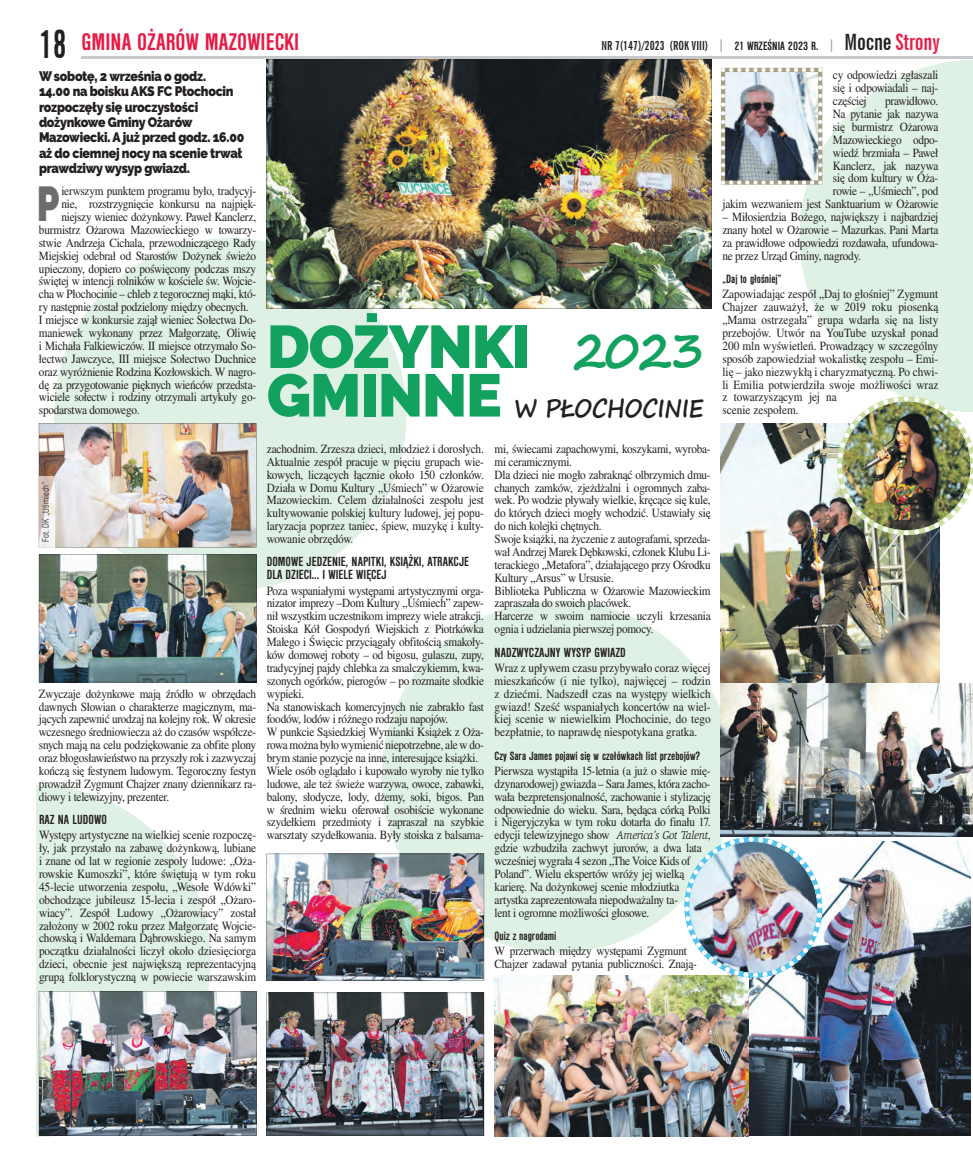
<style>
.page{position:relative;width:973px;height:1170px;background:#fff}
.page>*{position:absolute;margin:0;border:0;box-sizing:border-box;transform-origin:0 0}
.t1{font:900 60px/48.5px "Raleway";letter-spacing:-.02em;color:#12a15e}
.t2{font:900 48.75px "Raleway";color:#6c6d70;scale:.75 1}
.t3{font:700 condensed 25px "Nimbus San DEE";color:#e81a45}
.t4{font:700 25px "Segoe Print";letter-spacing:-.02em;color:#231f20;scale:.9 1}
.t5{font:900 13.75px/15.4px "Raleway";letter-spacing:-.02em;color:#231f20;scale:.9 1}
.t6{font:700 condensed 13.75px/12.9px "Nimbus San DEE";color:#231f20}
.t7{font:12.5px/12.9px "Nimbus Rom No 9 LEE";letter-spacing:-.02em;color:#231f20;text-align:justify;scale:.9 1}
.t8{font:12.5px/12.9px "Nimbus Rom No 9 LEE";color:#231f20;scale:.9 1}
.t9{font:700 condensed 12.5px "Nimbus San DEE";color:#231f20}
.t10{font:700 extra-condensed 12.5px "News Gothic BT";color:#231f20}
.t11{font:8.75px "Swis 721 Lt Cn EU";letter-spacing:.01em;color:#231f20}
.s1{font-family:"News Gothic BT";font-stretch:extra-condensed;font-size:38.75px;color:#231f20}
.s2{color:#939598}
.s3{font-family:"Nimbus San DEE";font-stretch:condensed}
.s4{font-size:22.5px}
.s5{font-size:22.5px;color:#e81a45}
.s6{font-family:"Segoe Print";font-weight:700;font-size:51.25px}
.s7{font-family:"Slimbach Itc TEE";font-style:italic;font-size:11.88px}
</style>
<div class="page">
<div style="left:54px;top:238px;width:352px;height:352px;background:#dff0e4;border-radius:50%"></div>
<div style="left:381px;top:600px;width:352px;height:352px;background:#dff0e4;border-radius:50%"></div>
<svg style="left:799px;top:60px;width:173px;height:336px;fill:#dff0e4"></svg>
<svg style="left:36px;top:785px;width:174px;height:352px;fill:#dff0e4"></svg>
<hr style="left:81px;top:56px;width:891px;height:3px;background:#c7c8ca">
<img style="left:748px;top:841px;width:222px;height:294px">
<img style="left:720px;top:423px;width:219px;height:259px">
<img style="left:720px;top:683px;width:252px;height:153px">
<img style="left:39px;top:991px;width:217px;height:144px">
<img style="left:266px;top:853px;width:218px;height:128px">
<img style="left:266px;top:992px;width:218px;height:143px">
<img style="left:39px;top:554px;width:217px;height:128px">
<img style="left:494px;top:975px;width:254px;height:161px">
<img style="left:681px;top:834px;width:143px;height:146px">
<img style="left:266px;top:60px;width:445px;height:248px">
<img style="left:836px;top:396px;width:136px;height:139px">
<img style="left:721px;top:68px;width:101px;height:117px">
<img style="left:39px;top:423px;width:217px;height:125px">
<h3 class="t3" style="left:39px;top:29px;width:262px"><span class="s1">18</span> GMINA OŻARÓW MAZOWIECKI</h3>
<p class="t5" style="left:39px;top:68px;width:230px">W sobotę, 2 września o godz.<br>14.00 na boisku AKS FC Płochocin rozpoczęły się uroczystości dożynkowe Gminy Ożarów<br>Mazowiecki. A już przed godz. 16.00 aż do ciemnej nocy na scenie trwał prawdziwy wysyp gwiazd.</p>
<h2 class="t2" style="left:37px;top:176px;width:32px">P</h2>
<p class="t7" style="left:61px;top:185px;width:218px">ierwszym punktem programu było, tradycyj-</p>
<p class="t10" style="left:601px;top:38px;width:339px">NR 7(147)/2023 (ROK VIII) <span class="s2">|</span> <span class="s3">21 WRZEŚNIA 2023 R.</span> <span class="s2">|</span> <span class="s4">Mocne</span> <span class="s5">Strony</span></p>
<p class="t7" style="left:832px;top:69px;width:119px">cy odpowiedzi zgłaszali się i odpowiadali – naj&shy;częściej</p>
<p class="t7" style="left:722px;top:95px;width:241px;text-align:right">prawidłowo.<br>Na pytanie jak nazywa<br>się burmistrz Ożarowa<br>Mazowieckiego odpo-<br>wiedź brzmiała – Paweł<br>Kanclerz, jak nazywa<br>się dom kultury w Oża-<br>rowie – „Uśmiech”, pod<br>jakim wezwaniem jest Sanktuarium w Ożarowie</p>
<p class="t7" style="left:722px;top:210px;width:241px">– Miłosierdzia Bożego, największy i najbardziej znany hotel w Ożarowie – Mazurkas. Pani Marta za prawidłowe odpowiedzi rozdawała, ufundowa&shy;ne przez Urząd Gminy, nagrody.</p>
<p class="t9" style="left:722px;top:272px;width:60px">„Daj to głośniej”</p>
<p class="t8" style="left:722px;top:288px;width:241px">Zapowiadając zespół „Daj to głośniej” Zygmunt Chajzer zauważył, że w 2019 roku piosenką „Mama ostrzegała” grupa wdarła się na listy przebojów. Utwór na YouTube uzyskał ponad 200 mln wyświetleń. Prowadzący w szczególny sposób zapowiedział wokalistkę zespołu – Emi&shy;lię – jako niezwykłą i charyzmatyczną. Po chwi&shy;li Emilia potwierdziła swoje możliwości wraz z towarzyszącym jej na<br>scenie zespołem.</p>
<p class="t7" style="left:61px;top:198px;width:218px">nie, rozstrzygnięcie konkursu na najpięk-</p>
<p class="t7" style="left:61px;top:210px;width:218px">niejszy wieniec dożynkowy. Paweł Kanclerz,</p>
<p class="t7" style="left:39px;top:223px;width:243px">burmistrz Ożarowa Mazowieckiego w towarzy-</p>
<p class="t7" style="left:39px;top:236px;width:243px">stwie Andrzeja Cichala, przewodniczącego Rady</p>
<p class="t7" style="left:39px;top:249px;width:243px">Miejskiej odebrał od Starostów Dożynek świeżo</p>
<p class="t7" style="left:39px;top:262px;width:243px">upieczony, dopiero co poświęcony podczas mszy</p>
<p class="t7" style="left:39px;top:275px;width:243px">świętej w intencji rolników w kościele św. Wojcie-</p>
<p class="t7" style="left:39px;top:288px;width:243px">cha w Płochocinie – chleb z tegorocznej mąki, któ-</p>
<p class="t7" style="left:39px;top:301px;width:234px">ry następnie został podzielony między obecnych.</p>
<p class="t7" style="left:39px;top:313px;width:243px">I miejsce w konkursie zajął wieniec Sołectwa Do-</p>
<p class="t7" style="left:39px;top:326px;width:243px">maniewek wykonany przez Małgorzatę, Oliwię</p>
<p class="t7" style="left:39px;top:339px;width:243px">i Michała Falkiewiczów. II miejsce otrzymało So-</p>
<p class="t7" style="left:39px;top:352px;width:243px">łectwo Jawczyce, III miejsce Sołectwo Duchnice</p>
<p class="t7" style="left:39px;top:365px;width:243px">oraz wyróżnienie Rodzina Kozłowskich. W nagro-</p>
<p class="t7" style="left:39px;top:378px;width:243px">dę za przygotowanie pięknych wieńców przedsta-</p>
<p class="t7" style="left:39px;top:391px;width:243px">wiciele sołectw i rodziny otrzymali artykuły go-</p>
<p class="t7" style="left:39px;top:404px;width:113px">spodarstwa domowego.</p>
<h1 class="t1" style="left:267px;top:323px;width:439px">DOŻYNKI <span class="s6">2023<br></span>GMINNE</h1>
<h3 class="t4" style="left:514px;top:385px;width:212px">W PŁOCHOCINIE</h3>
<p class="t11" style="left:40px;top:542px;width:62px;rotate:-90deg">Fot. DK „Uśmiech”</p>
<p class="t7" style="left:39px;top:687px;width:243px">Zwyczaje dożynkowe mają źródło w obrzędach dawnych Słowian o charakterze magicznym, ma&shy;jących zapewnić urodzaj na kolejny rok. W okresie wczesnego średniowiecza aż do czasów współcze&shy;snych mają na celu podziękowanie za obfite plony oraz błogosławieństwo na przyszły rok i zazwyczaj kończą się festynem ludowym. Tegoroczny festyn prowadził Zygmunt Chajzer znany dziennikarz ra&shy;diowy i telewizyjny, prezenter.</p>
<p class="t6" style="left:39px;top:813px;width:69px">RAZ NA LUDOWO</p>
<p class="t7" style="left:39px;top:828px;width:243px">Występy artystyczne na wielkiej scenie rozpoczę&shy;ły, jak przystało na zabawę dożynkową, lubiane i znane od lat w regionie zespoły ludowe: „Oża&shy;rowskie Kumoszki”, które świętują w tym roku 45-lecie utworzenia zespołu, „Wesołe Wdówki” obchodzące jubileusz 15-lecia i zespół „Ożaro&shy;wiacy”. Zespół Ludowy „Ożarowiacy” został założony w 2002 roku przez Małgorzatę Wojcie&shy;chowską i Waldemara Dąbrowskiego. Na samym początku działalności liczył około dziesięciorga dzieci, obecnie jest największą reprezentacyjną grupą folklorystyczną w powiecie warszawskim</p>
<p class="t7" style="left:267px;top:442px;width:243px">zachodnim. Zrzesza dzieci, młodzież i dorosłych.<br>Aktualnie zespół pracuje w pięciu grupach wie&shy;kowych, liczących łącznie około 150 członków.<br>Działa w Domu Kultury „Uśmiech” w Ożarowie Mazowieckim. Celem działalności zespołu jest kultywowanie polskiej kultury ludowej, jej popu&shy;laryzacja poprzez taniec, śpiew, muzykę i kulty&shy;wowanie obrzędów.</p>
<p class="t6" style="left:267px;top:555px;width:204px">DOMOWE JEDZENIE, NAPITKI, KSIĄŻKI, ATRAKCJE<br>DLA DZIECI... I WIELE WIĘCEJ</p>
<p class="t7" style="left:267px;top:584px;width:243px;text-align:left">Poza wspaniałymi występami artystycznymi orga&shy;nizator imprezy –Dom Kultury „Uśmiech” zapew&shy;nił wszystkim uczestnikom imprezy wiele atrakcji.<br>Stoiska Kół Gospodyń Wiejskich z Piotrkówka Małego i Święcic przyciągały obfitością smakoły&shy;ków domowej roboty – od bigosu, gulaszu, zupy, tradycyjnej pajdy chlebka za smalczykiemm, kwa&shy;szonych ogórków, pierogów – po rozmaite słodkie wypieki.<br>Na stanowiskach komercyjnych nie zabrakło fast foodów, lodów i różnego rodzaju napojów.<br>W punkcie Sąsiedzkiej Wymianki Książek z Oża&shy;rowa można było wymienić niepotrzebne, ale w do&shy;brym stanie pozycje na inne, interesujące książki.<br>Wiele osób oglądało i kupowało wyroby nie tylko ludowe, ale też świeże warzywa, owoce, zabawki, balony, słodycze, lody, dżemy, soki, bigos. Pan w średnim wieku oferował osobiście wykonane szydełkiem przedmioty i zapraszał na szybkie warsztaty szydełkowania. Były stoiska z balsama-</p>
<p class="t7" style="left:494px;top:442px;width:241px;text-align:left">mi, świecami zapachowymi, koszykami, wyroba&shy;mi ceramicznymi.<br>Dla dzieci nie mogło zabraknąć olbrzymich dmu&shy;chanych zamków, zjeżdżalni i ogromnych zaba&shy;wek. Po wodzie pływały wielkie, kręcące się kule, do których dzieci mogły wchodzić. Ustawiały się do nich kolejki chętnych.<br>Swoje książki, na życzenie z autografami, sprzeda&shy;wał Andrzej Marek Dębkowski, członek Klubu Li&shy;terackiego „Metafora”, działającego przy Ośrodku Kultury „Arsus” w Ursusie.<br>Biblioteka Publiczna w Ożarowie Mazowieckim zapraszała do swoich placówek.<br>Harcerze w swoim namiocie uczyli krzesania ognia i udzielania pierwszej pomocy.</p>
<p class="t6" style="left:494px;top:646px;width:133px">NADZWYCZAJNY WYSYP GWIAZD</p>
<p class="t7" style="left:494px;top:661px;width:241px">Wraz z upływem czasu przybywało coraz więcej mieszkańców (i nie tylko), najwięcej – rodzin z dziećmi. Nadszedł czas na występy wielkich gwiazd! Sześć wspaniałych koncertów na wiel&shy;kiej scenie w niewielkim Płochocinie, do tego bezpłatnie, to naprawdę niespotykana gratka.</p>
<p class="t9" style="left:494px;top:748px;width:207px">Czy Sara James pojawi się w czołówkach list przebojów?</p>
<p class="t7" style="left:494px;top:764px;width:241px;text-align:left">Pierwsza wystąpiła 15-letnia (a już o sławie mię&shy;dzynarodowej) gwiazda – Sara James, która zacho&shy;wała bezpretensjonalność, zachowanie i stylizację odpowiednie do wieku. Sara, będąca córką Polki i Nigeryjczyka w tym roku dotarła do finału 17. edycji telewizyjnego show <span class="s7">America’s Got Talent</span>, gdzie wzbudziła zachwyt jurorów, a dwa lata wcześniej wygrała 4 sezon „The Voice Kids of Poland”. Wielu ekspertów wróży jej wielką karierę. Na dożynkowej scenie młodziutka artystka zaprezentowała niepodważalny ta-<br>lent i ogromne możliwości głosowe.</p>
<p class="t9" style="left:494px;top:929px;width:63px">Quiz z nagrodami</p>
<p class="t7" style="left:494px;top:944px;width:226px">W przerwach między występami Zygmunt<br>Chajzer zadawał pytania publiczności. Znają-</p>
</div>
